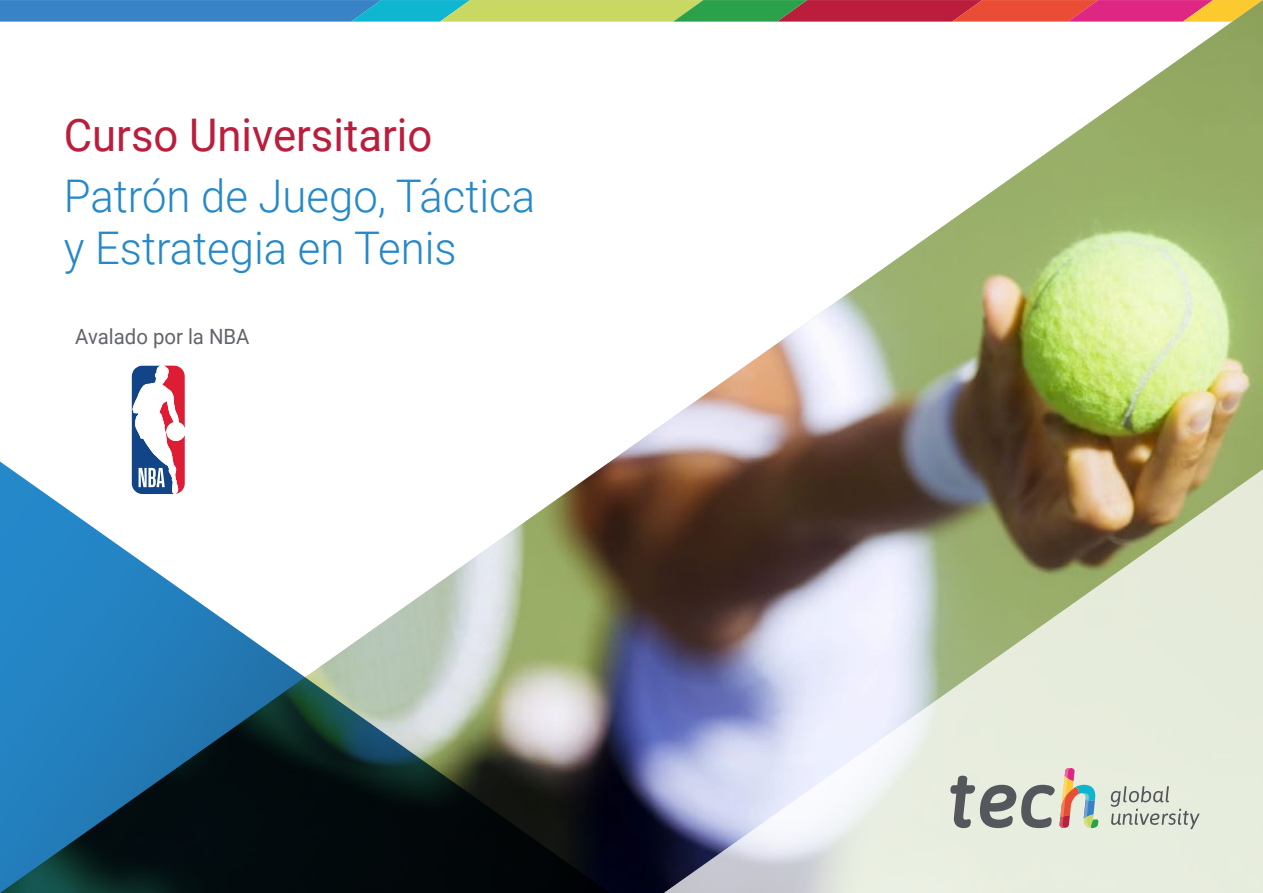
<style>
.page{position:relative;width:1263px;height:893px;background:#fff}
.page>*{position:absolute;margin:0;border:0;box-sizing:border-box;transform-origin:0 0}
.t1{font:300 45px/52.5px "Roboto";color:#2488c9}
.t2{font:45px "Roboto";color:#ba1e3c}
.t3{font:21px "Roboto";color:#61646a}
</style>
<div class="page">
<img style="left:0;top:0;width:1263px;height:454px">
<svg style="left:0;top:446px;width:640px;height:447px"></svg>
<img style="left:634px;top:454px;width:629px;height:439px">
<svg style="left:132px;top:366px;width:53px;height:128px"></svg>
<svg style="left:1111px;top:786px;width:88px;height:43px;background:#ccd1c6"></svg>
<svg style="left:950px;top:768px;width:148px;height:60px;background:#b9b9af"></svg>
<p class="t2" style="left:64px;top:103px;width:370px">Curso Universitario</p>
<p class="t1" style="left:64px;top:168px;width:473px">Patrón de Juego, Táctica y Estrategia en Tenis</p>
<p class="t3" style="left:75px;top:322px;width:176px">Avalado por la NBA</p>
</div>
